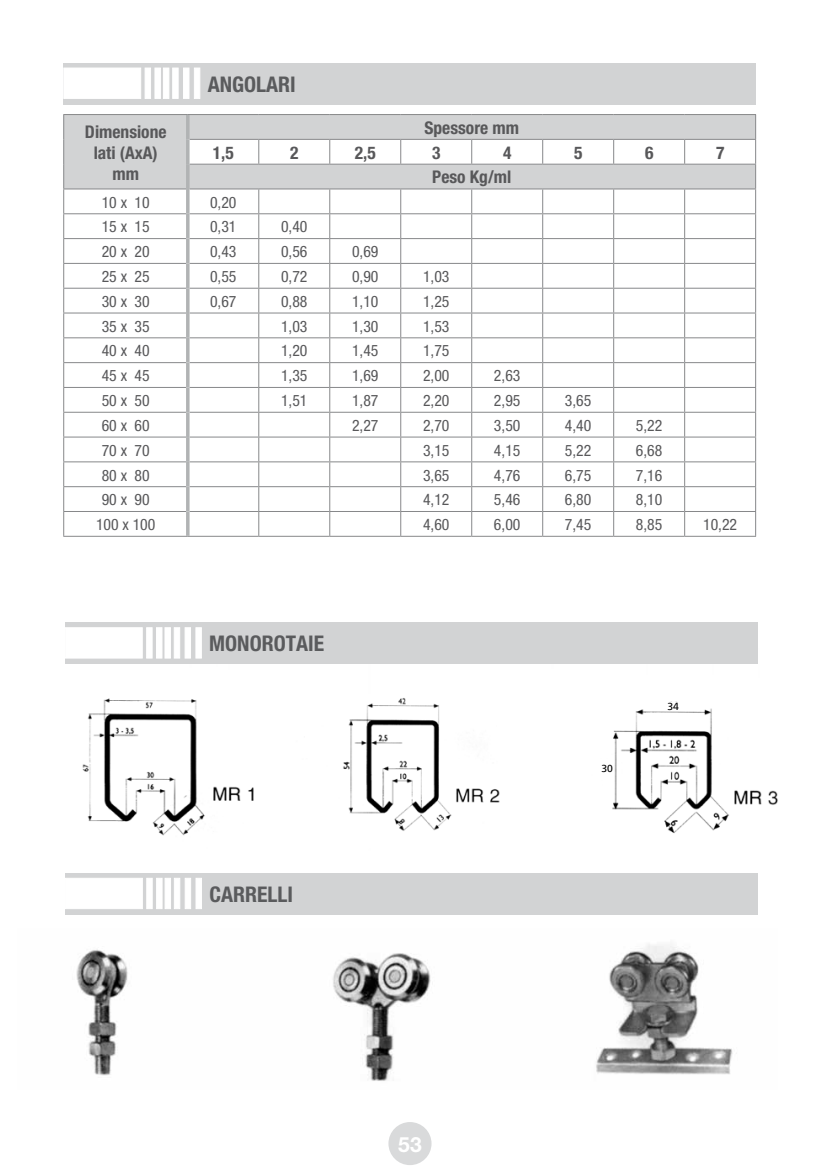
<style>
.page{position:relative;width:819px;height:1166px;background:#fff}
.page>*{position:absolute;margin:0;border:0;box-sizing:border-box;transform-origin:0 0}
.t1{font:700 condensed 21.7px "Helvetica Neue";color:#5a5b5d}
.t2{font:700 21px "Helvetica Neue";color:#fff}
.t3{font:700 condensed 17.5px/21px "Helvetica Neue";color:#58585a;text-align:center}
.t4{font:condensed 15.75px "Helvetica Neue";color:#58585a}
.t5{font:10.33px "Frutiger LT";color:#000}
</style>
<div class="page">
<div style="left:64px;top:115px;width:122px;height:74px;background:#d2d3d4"></div>
<hr style="left:63px;top:114px;width:125px;height:1px;background:#87888a">
<hr style="left:188px;top:114px;width:71px;height:1px;background:#87888a">
<hr style="left:259px;top:114px;width:71px;height:1px;background:#87888a">
<hr style="left:330px;top:114px;width:71px;height:1px;background:#87888a">
<hr style="left:401px;top:114px;width:70px;height:1px;background:#87888a">
<hr style="left:471px;top:114px;width:71px;height:1px;background:#87888a">
<hr style="left:542px;top:114px;width:71px;height:1px;background:#87888a">
<hr style="left:613px;top:114px;width:71px;height:1px;background:#87888a">
<hr style="left:684px;top:114px;width:72px;height:1px;background:#87888a">
<hr style="left:63px;top:189px;width:123px;height:1px;background:#87888a">
<hr style="left:63px;top:213px;width:123px;height:1px;background:#87888a">
<hr style="left:63px;top:238px;width:123px;height:1px;background:#87888a">
<hr style="left:63px;top:263px;width:123px;height:1px;background:#87888a">
<hr style="left:63px;top:288px;width:123px;height:1px;background:#87888a">
<hr style="left:63px;top:313px;width:123px;height:1px;background:#87888a">
<hr style="left:63px;top:337px;width:123px;height:1px;background:#87888a">
<hr style="left:63px;top:362px;width:123px;height:1px;background:#87888a">
<hr style="left:63px;top:387px;width:123px;height:1px;background:#87888a">
<hr style="left:63px;top:412px;width:123px;height:1px;background:#87888a">
<hr style="left:63px;top:437px;width:123px;height:1px;background:#87888a">
<hr style="left:63px;top:461px;width:123px;height:1px;background:#87888a">
<hr style="left:63px;top:486px;width:123px;height:1px;background:#87888a">
<hr style="left:63px;top:511px;width:123px;height:1px;background:#87888a">
<svg style="left:63px;top:115px;width:1px;height:421px"></svg>
<svg style="left:189px;top:115px;width:567px;height:421px"></svg>
<hr style="left:63px;top:536px;width:125px;height:1px;background:#87888a">
<hr style="left:188px;top:536px;width:71px;height:1px;background:#87888a">
<hr style="left:259px;top:536px;width:71px;height:1px;background:#87888a">
<hr style="left:330px;top:536px;width:71px;height:1px;background:#87888a">
<hr style="left:401px;top:536px;width:70px;height:1px;background:#87888a">
<hr style="left:471px;top:536px;width:71px;height:1px;background:#87888a">
<hr style="left:542px;top:536px;width:71px;height:1px;background:#87888a">
<hr style="left:613px;top:536px;width:71px;height:1px;background:#87888a">
<hr style="left:684px;top:536px;width:72px;height:1px;background:#87888a">
<hr style="left:186px;top:115px;width:3px;height:24px;background:#b1b3b4">
<hr style="left:186px;top:139px;width:3px;height:25px;background:#b1b3b4">
<hr style="left:186px;top:164px;width:3px;height:25px;background:#b1b3b4">
<hr style="left:186px;top:189px;width:3px;height:25px;background:#b1b3b4">
<hr style="left:186px;top:214px;width:3px;height:25px;background:#b1b3b4">
<hr style="left:186px;top:239px;width:3px;height:24px;background:#b1b3b4">
<hr style="left:186px;top:263px;width:3px;height:25px;background:#b1b3b4">
<hr style="left:186px;top:288px;width:3px;height:25px;background:#b1b3b4">
<hr style="left:186px;top:313px;width:3px;height:25px;background:#b1b3b4">
<hr style="left:186px;top:338px;width:3px;height:25px;background:#b1b3b4">
<hr style="left:186px;top:363px;width:3px;height:24px;background:#b1b3b4">
<hr style="left:186px;top:387px;width:3px;height:25px;background:#b1b3b4">
<hr style="left:186px;top:412px;width:3px;height:25px;background:#b1b3b4">
<hr style="left:186px;top:437px;width:3px;height:25px;background:#b1b3b4">
<hr style="left:186px;top:462px;width:3px;height:25px;background:#b1b3b4">
<hr style="left:186px;top:487px;width:3px;height:24px;background:#b1b3b4">
<hr style="left:186px;top:511px;width:3px;height:25px;background:#b1b3b4">
<div style="left:63px;top:63px;width:693px;height:41px;background:#d2d3d4"></div>
<div style="left:194px;top:68px;width:6px;height:31px;background:#fff"></div>
<div style="left:183px;top:68px;width:6px;height:31px;background:#fff"></div>
<div style="left:172px;top:68px;width:6px;height:31px;background:#fff"></div>
<div style="left:163px;top:68px;width:6px;height:31px;background:#fff"></div>
<div style="left:155px;top:68px;width:6px;height:31px;background:#fff"></div>
<div style="left:145px;top:68px;width:6px;height:31px;background:#fff"></div>
<div style="left:63px;top:68px;width:78px;height:31px;background:#fff"></div>
<img style="left:82px;top:648px;width:696px;height:188px">
<div style="left:65px;top:623px;width:692px;height:41px;background:#d2d3d4"></div>
<div style="left:195px;top:627px;width:7px;height:31px;background:#fff;border:1px solid #fff"></div>
<div style="left:185px;top:627px;width:6px;height:31px;background:#fff"></div>
<div style="left:174px;top:627px;width:6px;height:31px;background:#fff"></div>
<div style="left:165px;top:627px;width:6px;height:31px;background:#fff"></div>
<div style="left:156px;top:627px;width:6px;height:31px;background:#fff"></div>
<div style="left:146px;top:627px;width:6px;height:31px;background:#fff"></div>
<div style="left:65px;top:627px;width:78px;height:31px;background:#fff"></div>
<img style="left:76px;top:944px;width:657px;height:137px">
<div style="left:65px;top:873px;width:692px;height:41px;background:#d2d3d4"></div>
<div style="left:196px;top:878px;width:6px;height:31px;background:#fff"></div>
<div style="left:185px;top:878px;width:6px;height:31px;background:#fff"></div>
<div style="left:174px;top:878px;width:6px;height:31px;background:#fff"></div>
<div style="left:165px;top:878px;width:6px;height:31px;background:#fff"></div>
<div style="left:156px;top:878px;width:6px;height:31px;background:#fff"></div>
<div style="left:146px;top:878px;width:6px;height:31px;background:#fff"></div>
<div style="left:65px;top:878px;width:78px;height:31px;background:#fff"></div>
<div style="left:667px;top:702px;width:13px;height:8px;background:#fff"></div>
<div style="left:601px;top:759px;width:13px;height:21px;background:#fff"></div>
<div style="left:388px;top:1122px;width:43px;height:43px;background:#d9dadb;border-radius:50%"></div>
<h1 class="t1" style="left:208px;top:71px;width:90px">ANGOLARI</h1>
<p class="t3" style="left:85px;top:121px;width:83px">Dimensione lati (AxA) mm</p>
<p class="t3" style="left:424px;top:117px;width:96px">Spessore mm</p>
<p class="t3" style="left:213px;top:142px;width:23px">1,5</p>
<p class="t3" style="left:290px;top:142px;width:10px">2</p>
<p class="t3" style="left:355px;top:142px;width:22px">2,5</p>
<p class="t3" style="left:432px;top:142px;width:10px">3</p>
<p class="t3" style="left:503px;top:142px;width:10px">4</p>
<p class="t3" style="left:574px;top:142px;width:10px">5</p>
<p class="t3" style="left:645px;top:142px;width:10px">6</p>
<p class="t3" style="left:716px;top:142px;width:10px">7</p>
<p class="t3" style="left:432px;top:166px;width:80px">Peso Kg/ml</p>
<p class="t4" style="left:102px;top:193px;width:49px">10 x 10</p>
<p class="t4" style="left:210px;top:193px;width:28px">0,20</p>
<p class="t4" style="left:102px;top:218px;width:49px">15 x 15</p>
<p class="t4" style="left:210px;top:218px;width:28px">0,31</p>
<p class="t4" style="left:281px;top:218px;width:28px">0,40</p>
<p class="t4" style="left:102px;top:242px;width:49px">20 x 20</p>
<p class="t4" style="left:210px;top:242px;width:28px">0,43</p>
<p class="t4" style="left:281px;top:242px;width:28px">0,56</p>
<p class="t4" style="left:352px;top:242px;width:28px">0,69</p>
<p class="t4" style="left:102px;top:267px;width:49px">25 x 25</p>
<p class="t4" style="left:210px;top:267px;width:28px">0,55</p>
<p class="t4" style="left:281px;top:267px;width:28px">0,72</p>
<p class="t4" style="left:352px;top:267px;width:28px">0,90</p>
<p class="t4" style="left:423px;top:267px;width:28px">1,03</p>
<p class="t4" style="left:102px;top:292px;width:49px">30 x 30</p>
<p class="t4" style="left:210px;top:292px;width:28px">0,67</p>
<p class="t4" style="left:281px;top:292px;width:28px">0,88</p>
<p class="t4" style="left:352px;top:292px;width:28px">1,10</p>
<p class="t4" style="left:423px;top:292px;width:28px">1,25</p>
<p class="t4" style="left:102px;top:317px;width:49px">35 x 35</p>
<p class="t4" style="left:281px;top:317px;width:28px">1,03</p>
<p class="t4" style="left:352px;top:317px;width:28px">1,30</p>
<p class="t4" style="left:423px;top:317px;width:28px">1,53</p>
<p class="t4" style="left:102px;top:342px;width:49px">40 x 40</p>
<p class="t4" style="left:281px;top:342px;width:28px">1,20</p>
<p class="t4" style="left:352px;top:342px;width:28px">1,45</p>
<p class="t4" style="left:423px;top:342px;width:28px">1,75</p>
<p class="t4" style="left:102px;top:367px;width:49px">45 x 45</p>
<p class="t4" style="left:281px;top:367px;width:28px">1,35</p>
<p class="t4" style="left:352px;top:367px;width:28px">1,69</p>
<p class="t4" style="left:423px;top:367px;width:28px">2,00</p>
<p class="t4" style="left:494px;top:367px;width:28px">2,63</p>
<p class="t4" style="left:102px;top:391px;width:49px">50 x 50</p>
<p class="t4" style="left:281px;top:391px;width:28px">1,51</p>
<p class="t4" style="left:352px;top:391px;width:28px">1,87</p>
<p class="t4" style="left:423px;top:391px;width:28px">2,20</p>
<p class="t4" style="left:494px;top:391px;width:28px">2,95</p>
<p class="t4" style="left:565px;top:391px;width:28px">3,65</p>
<p class="t4" style="left:102px;top:416px;width:49px">60 x 60</p>
<p class="t4" style="left:352px;top:416px;width:28px">2,27</p>
<p class="t4" style="left:423px;top:416px;width:28px">2,70</p>
<p class="t4" style="left:494px;top:416px;width:28px">3,50</p>
<p class="t4" style="left:565px;top:416px;width:28px">4,40</p>
<p class="t4" style="left:636px;top:416px;width:28px">5,22</p>
<p class="t4" style="left:102px;top:441px;width:49px">70 x 70</p>
<p class="t4" style="left:423px;top:441px;width:28px">3,15</p>
<p class="t4" style="left:494px;top:441px;width:28px">4,15</p>
<p class="t4" style="left:565px;top:441px;width:28px">5,22</p>
<p class="t4" style="left:636px;top:441px;width:28px">6,68</p>
<p class="t4" style="left:102px;top:466px;width:49px">80 x 80</p>
<p class="t4" style="left:423px;top:466px;width:28px">3,65</p>
<p class="t4" style="left:494px;top:466px;width:28px">4,76</p>
<p class="t4" style="left:565px;top:466px;width:28px">6,75</p>
<p class="t4" style="left:636px;top:466px;width:28px">7,16</p>
<p class="t4" style="left:102px;top:491px;width:49px">90 x 90</p>
<p class="t4" style="left:423px;top:491px;width:28px">4,12</p>
<p class="t4" style="left:494px;top:491px;width:28px">5,46</p>
<p class="t4" style="left:565px;top:491px;width:28px">6,80</p>
<p class="t4" style="left:636px;top:491px;width:28px">8,10</p>
<p class="t4" style="left:96px;top:515px;width:61px">100 x 100</p>
<p class="t4" style="left:423px;top:515px;width:28px">4,60</p>
<p class="t4" style="left:494px;top:515px;width:28px">6,00</p>
<p class="t4" style="left:565px;top:515px;width:28px">7,45</p>
<p class="t4" style="left:636px;top:515px;width:28px">8,85</p>
<p class="t4" style="left:703px;top:515px;width:36px">10,22</p>
<h1 class="t1" style="left:209px;top:630px;width:116px">MONOROTAIE</h1>
<h1 class="t1" style="left:209px;top:881px;width:85px">CARRELLI</h1>
<h2 class="t2" style="left:398px;top:1132px;width:25px">53</h2>
<p class="t5" style="left:601px;top:762px;width:13px">30</p>
<p class="t5" style="left:667px;top:700px;width:13px">34</p>
</div>
